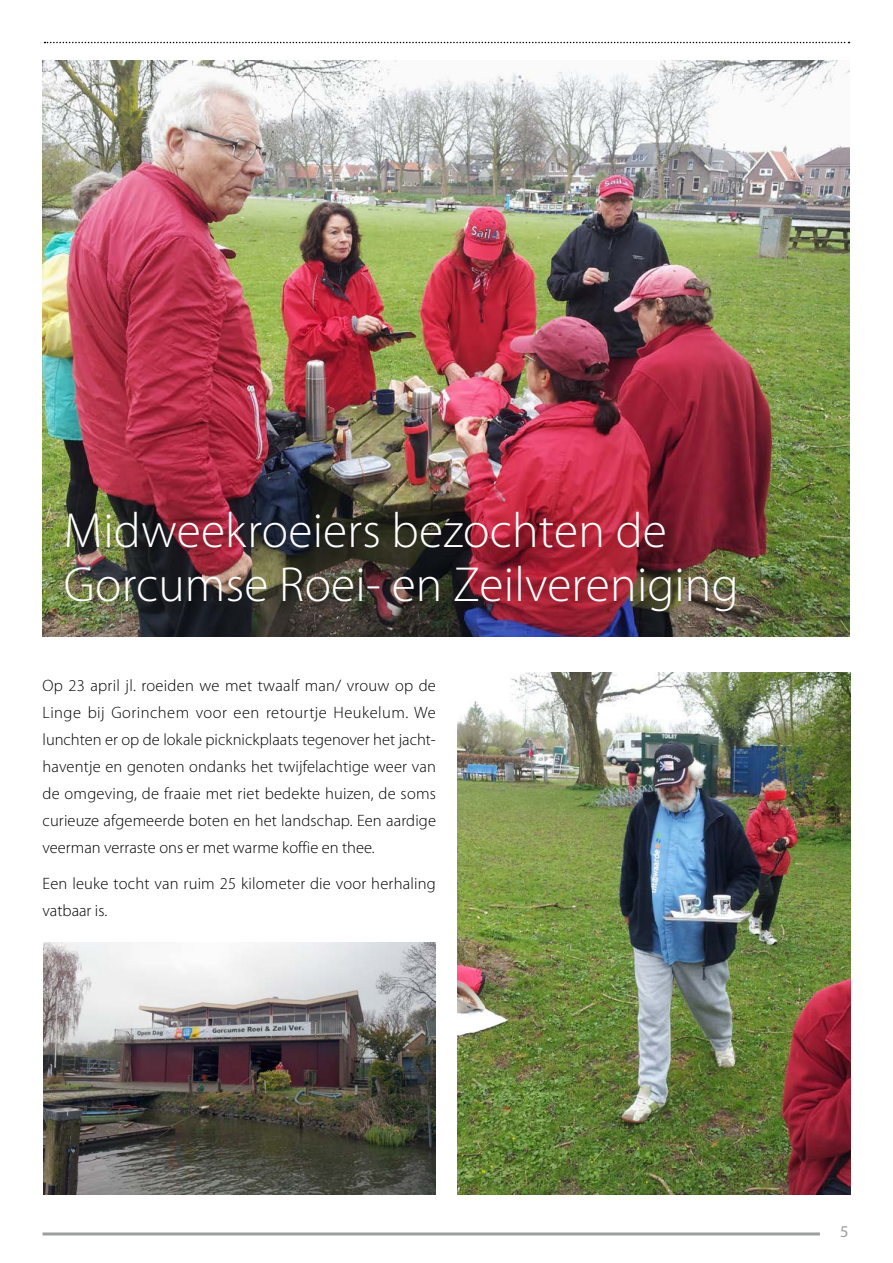
<style>
.page{position:relative;width:893px;height:1263px;background:#fff}
.page>*{position:absolute;margin:0;border:0;box-sizing:border-box;transform-origin:0 0}
.t1{font:300 49.5px/54px "Myriad Pro";letter-spacing:.005em;color:#fff}
.t2{font:300 16.5px/27px "Myriad Pro";letter-spacing:.005em;color:#000;text-align:justify}
.t3{font:16.5px "Myriad Pro";color:#9c9e9f}
</style>
<div class="page">
<hr style="left:43px;top:1232px;width:777px;height:3px;background:#9c9e9f">
<svg style="left:45px;top:42px;width:804px;height:1px"></svg>
<img style="left:44px;top:943px;width:392px;height:252px">
<img style="left:457px;top:673px;width:393px;height:522px">
<img style="left:43px;top:61px;width:806px;height:576px">
<h1 class="t1" style="left:64px;top:504px;width:676px">Midweekroeiers bezochten de<br>Gorcumse Roei- en Zeilvereniging</h1>
<p class="t2" style="left:43px;top:672px;width:395px">Op 23 april jl. roeiden we met twaalf man/ vrouw op de Linge bij Gorinchem voor een retourtje Heukelum. We lunchten er op de lokale picknickplaats tegenover het jacht&shy;haventje en genoten ondanks het twijfelachtige weer van de omgeving, de fraaie met riet bedekte huizen, de soms curieuze afgemeerde boten en het landschap. Een aardige veerman verraste ons er met warme koffie en thee.</p>
<p class="t2" style="left:43px;top:870px;width:395px">Een leuke tocht van ruim 25 kilometer die voor herhaling vatbaar is.</p>
<p class="t3" style="left:840px;top:1221px;width:10px">5</p>
</div>
